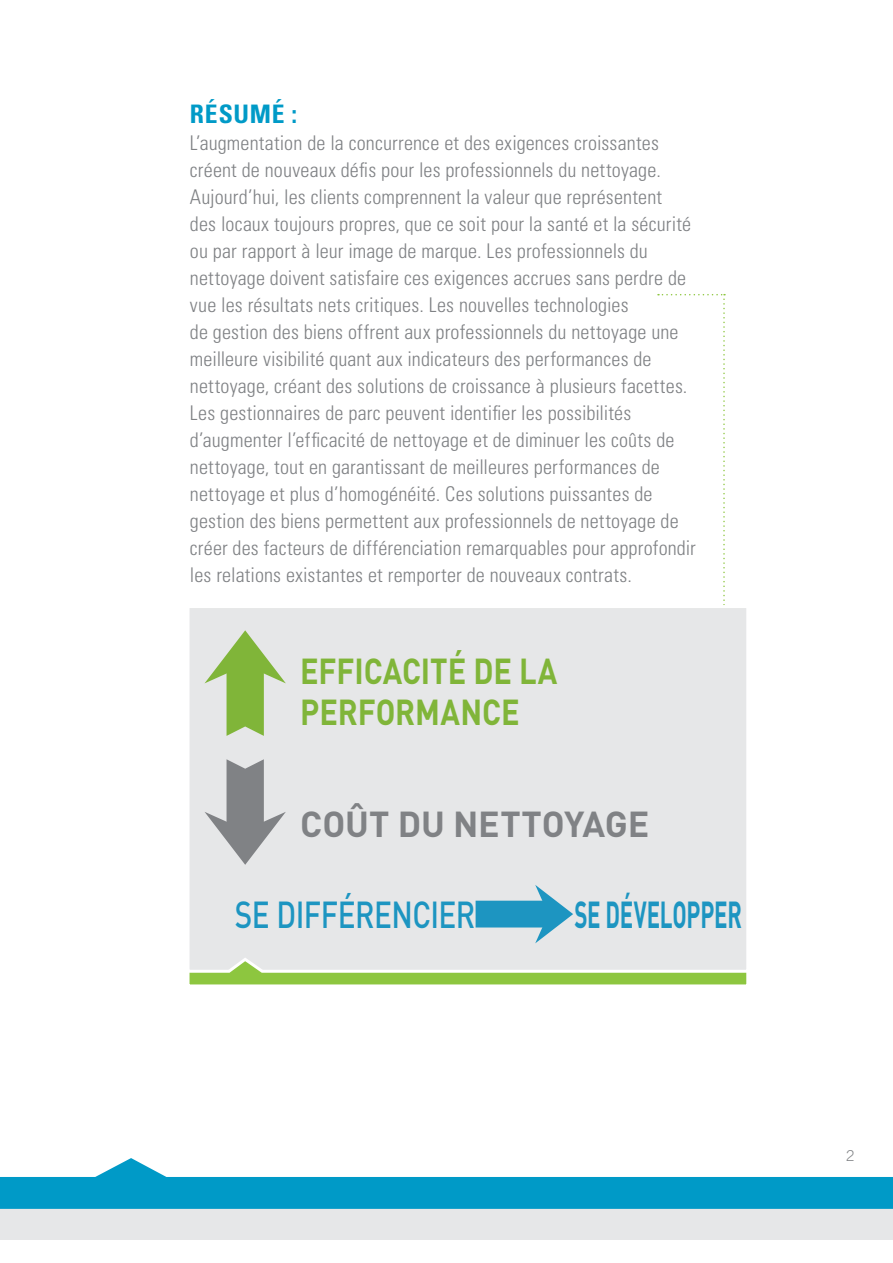
<style>
.page{position:relative;width:893px;height:1263px;background:#fff}
.page>*{position:absolute;margin:0;border:0;box-sizing:border-box;transform-origin:0 0}
.t1{font:500 37.2px "DINOT";letter-spacing:-.02em;color:#1d95c1;scale:.8 1}
.t2{font:700 37.2px "DINOT";letter-spacing:-.01em;color:#1d95c1;scale:.6 1}
.t3{font:700 35.7px/41.7px "DINOT";letter-spacing:-.005em;color:#80b539;scale:.86 1}
.t4{font:700 35.7px "DINOT";letter-spacing:-.005em;color:#808285}
.t5{font:700 condensed 25.5px "Univers LT Std";letter-spacing:.03em;color:#009ac7}
.t6{font:300 condensed 20.25px/27px "Univers LT Std";letter-spacing:.005em;color:#808285}
.t7{font:300 15px "Trade Gothic";color:#808285}
</style>
<div class="page">
<svg style="left:658px;top:294px;width:67px;height:307px"></svg>
<div style="left:0;top:1185px;width:893px;height:54px;background:#e6e7e8"></div>
<svg style="left:0;top:1158px;width:893px;height:51px;fill:#009ac7"></svg>
<div style="left:188px;top:804px;width:560px;height:182px;background:#8dc63f"></div>
<div style="left:187px;top:802px;width:562px;height:185px;border:3px solid #fff"></div>
<div style="left:187px;top:604px;width:562px;height:370px;background:#e6e7e8"></div>
<svg style="left:476px;top:885px;width:97px;height:58px"></svg>
<svg style="left:204px;top:630px;width:82px;height:106px"></svg>
<svg style="left:204px;top:759px;width:82px;height:106px"></svg>
<p class="t5" style="left:190px;top:99px;width:109px">RÉSUMÉ :</p>
<p class="t6" style="left:190px;top:130px;width:507px">L’augmentation de la concurrence et des exigences croissantes créent de nouveaux défis pour les professionnels du nettoyage.<br>Aujourd’hui, les clients comprennent la valeur que représentent<br>des locaux toujours propres, que ce soit pour la santé et la sécurité ou par rapport à leur image de marque. Les professionnels du nettoyage doivent satisfaire ces exigences accrues sans perdre de vue les résultats nets critiques. Les nouvelles technologies<br>de gestion des biens offrent aux professionnels du nettoyage une meilleure visibilité quant aux indicateurs des performances de nettoyage, créant des solutions de croissance à plusieurs facettes.<br>Les gestionnaires de parc peuvent identifier les possibilités d’augmenter l’efficacité de nettoyage et de diminuer les coûts de nettoyage, tout en garantissant de meilleures performances de nettoyage et plus d’homogénéité. Ces solutions puissantes de gestion des biens permettent aux professionnels de nettoyage de créer des facteurs de différenciation remarquables pour approfondir les relations existantes et remporter de nouveaux contrats.</p>
<h2 class="t3" style="left:300px;top:649px;width:301px">EFFICACITÉ DE LA<br>PERFORMANCE</h2>
<h2 class="t4" style="left:300px;top:801px;width:351px">COÛT DU NETTOYAGE</h2>
<h1 class="t1" style="left:235px;top:891px;width:302px">SE DIFFÉRENCIER</h1>
<h1 class="t2" style="left:574px;top:890px;width:281px">SE DÉVELOPPER</h1>
<p class="t7" style="left:846px;top:1146px;width:10px">2</p>
</div>
